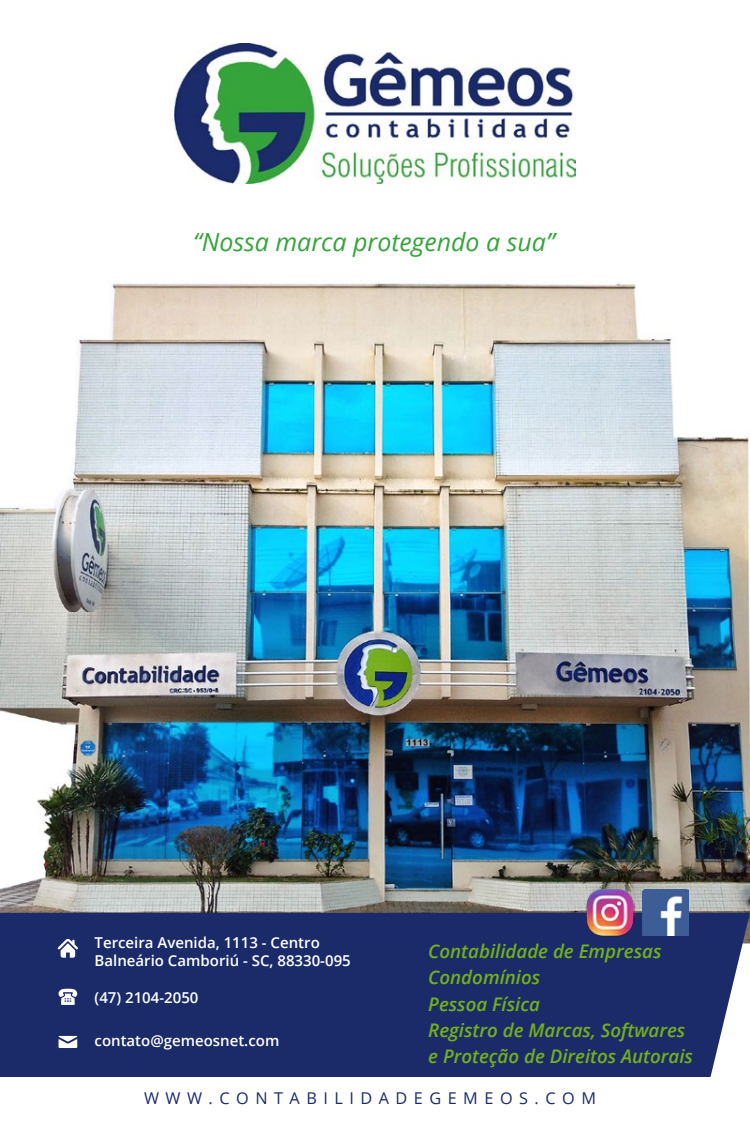
<style>
.page{position:relative;width:750px;height:1125px;background:#fff}
.page>*{position:absolute;margin:0;border:0;box-sizing:border-box;transform-origin:0 0}
.t1{font:italic 25px "Open Sans";color:#35a43b}
.t2{font:italic 600 18.75px/26.2px "Open Sans";color:#74b01a}
.t3{font:16.25px "Open Sans";letter-spacing:.4em;color:#1b2b6a}
.t4{font:600 15px/18px "Open Sans";color:#fff}
</style>
<div class="page">
<img style="left:0;top:283px;width:750px;height:630px">
<div style="left:0;top:913px;width:750px;height:164px;background:#1b2b6a"></div>
<svg style="left:58px;top:939px;width:20px;height:19px"></svg>
<svg style="left:59px;top:989px;width:18px;height:16px"></svg>
<svg style="left:59px;top:1036px;width:18px;height:12px"></svg>
<img style="left:174px;top:44px;width:402px;height:139px">
<img style="left:585px;top:888px;width:49px;height:49px">
<img style="left:643px;top:890px;width:46px;height:46px">
<h1 class="t1" style="left:193px;top:224px;width:363px">“Nossa marca protegendo a sua”</h1>
<p class="t4" style="left:95px;top:933px;width:258px">Terceira Avenida, 1113 - Centro<br>Balneário Camboriú - SC, 88330-095</p>
<p class="t4" style="left:95px;top:988px;width:105px">(47) 2104-2050</p>
<p class="t4" style="left:95px;top:1031px;width:186px">contato@gemeosnet.com</p>
<p class="t2" style="left:428px;top:938px;width:266px">Contabilidade de Empresas<br>Condomínios<br>Pessoa Física<br>Registro de Marcas, Softwares e Proteção de Direitos Autorais</p>
<p class="t3" style="left:144px;top:1087px;width:454px">WWW.CONTABILIDADEGEMEOS.COM</p>
</div>
